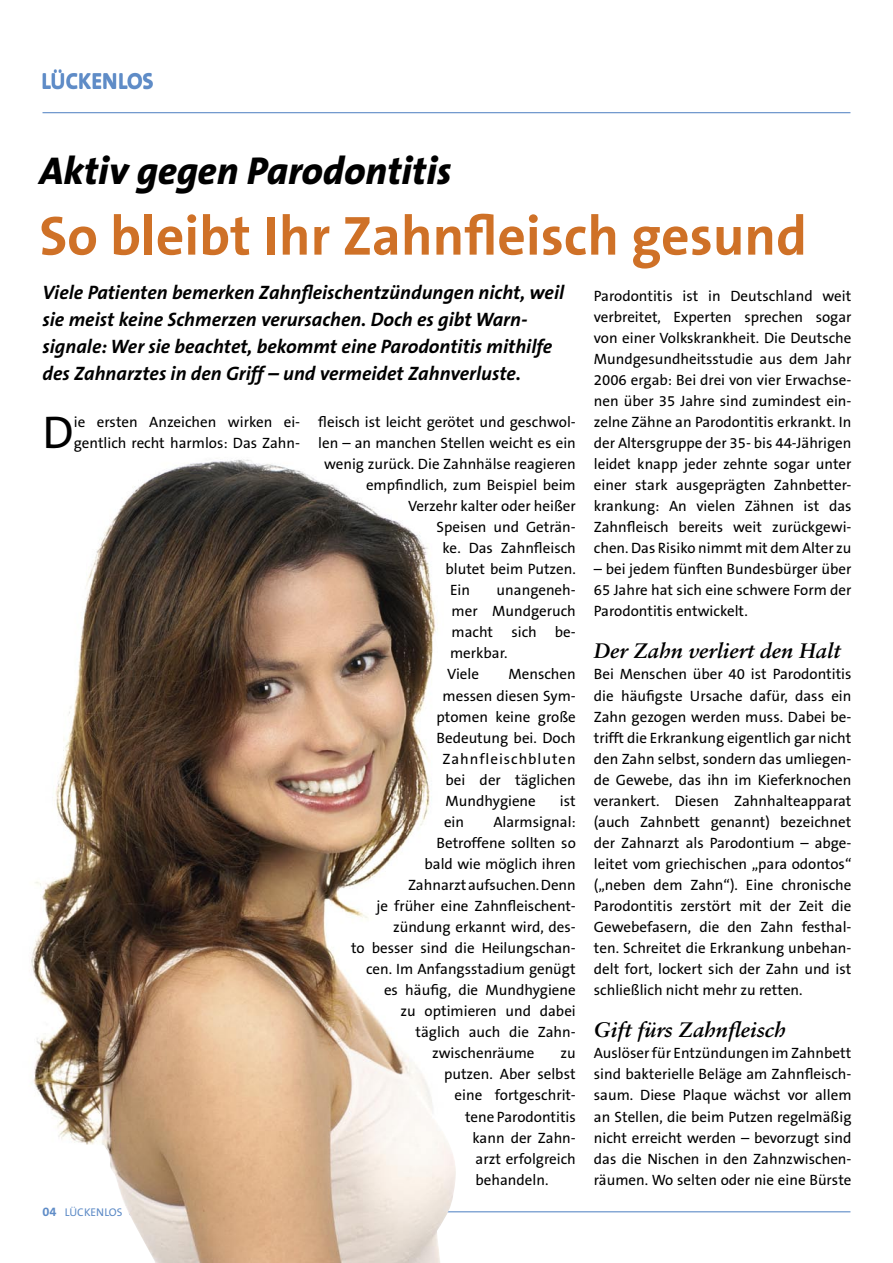
<style>
.page{position:relative;width:893px;height:1263px;background:#fff}
.page>*{position:absolute;margin:0;border:0;box-sizing:border-box;transform-origin:0 0}
.Lückenlos_Head{font:700 55.5px "The Sans B7";color:#cf7127}
.Lückenlos_Lauftext{font:46.2px "The Sans B5 Plain";color:#000}
.Lückenlos_Head-2{font:italic 800 39px "The Sans B8";color:#000}
.t1{font:700 22.05px "The Sans B7";color:#5f8cc7}
.Kleine_Head_Lauftext_SABON{font:italic 700 21px "Sabon";color:#000}
.Lückenlos_IntroLauftext{font:italic 700 19.5px/27px "The Sans B7";color:#000}
.Lückenlos_Lauftext-2{font:15px/21px "The Sans B5 Plain";color:#000;text-align:justify}
.Lückenlos_Lauftext-3{font:15px "The Sans B5 Plain";letter-spacing:.065em;color:#000}
</style>
<div class="page">
<hr style="left:43px;top:112px;width:807px;height:1px;background:#5f8cc7">
<hr style="left:230px;top:1211px;width:620px;height:1px;background:#5f8cc7">
<img style="left:31px;top:459px;width:550px;height:804px">
<p class="t1" style="left:41px;top:69px;width:114px">LÜCKENLOS</p>
<p class="Lückenlos_Head-2" style="left:39px;top:150px;width:413px">Aktiv gegen Parodontitis</p>
<p class="Lückenlos_Head" style="left:39px;top:206px;width:769px">So bleibt Ihr Zahnfleisch gesund</p>
<p class="Lückenlos_IntroLauftext" style="left:43px;top:280px;width:523px">Viele Patienten bemerken Zahnfleischentzündungen nicht, weil sie meist keine Schmerzen verursachen. Doch es gibt Warn-</p>
<p class="Lückenlos_IntroLauftext" style="left:43px;top:334px;width:511px">signale: Wer sie beachtet, bekommt eine Parodontitis mithilfe des Zahnarztes in den Griff – und vermeidet Zahnverluste.</p>
<p class="Lückenlos_Lauftext" style="left:43px;top:407px;width:33px">D</p>
<p class="Lückenlos_Lauftext-2" style="left:74px;top:412px;width:228px">ie ersten Anzeichen wirken ei&shy;gentlich recht harmlos: Das Zahn-</p>
<p class="Lückenlos_Lauftext-2" style="left:318px;top:412px;width:259px">fleisch ist leicht gerötet und geschwol-</p>
<p class="Lückenlos_Lauftext-2" style="left:318px;top:433px;width:259px">len – an manchen Stellen weicht es ein</p>
<p class="Lückenlos_Lauftext-2" style="left:324px;top:454px;width:253px">wenig zurück. Die Zahnhälse reagieren</p>
<p class="Lückenlos_Lauftext-2" style="left:366px;top:475px;width:211px">empfindlich, zum Beispiel beim</p>
<p class="Lückenlos_Lauftext-2" style="left:408px;top:496px;width:169px">Verzehr kalter oder heißer</p>
<p class="Lückenlos_Lauftext-2" style="left:436px;top:517px;width:141px">Speisen und Geträn-</p>
<p class="Lückenlos_Lauftext-2" style="left:442px;top:538px;width:135px">ke. Das Zahnfleisch</p>
<p class="Lückenlos_Lauftext-2" style="left:445px;top:559px;width:132px">blutet beim Putzen.</p>
<p class="Lückenlos_Lauftext-2" style="left:450px;top:580px;width:22px">Ein</p>
<p class="Lückenlos_Lauftext-2" style="left:450px;top:580px;width:127px;text-indent:47px">unangeneh&shy;mer Mundgeruch macht sich be&shy;merkbar.</p>
<p class="Lückenlos_Lauftext-2" style="left:447px;top:664px;width:34px">Viele</p>
<p class="Lückenlos_Lauftext-2" style="left:508px;top:664px;width:69px">Menschen</p>
<p class="Lückenlos_Lauftext-2" style="left:442px;top:685px;width:135px">messen diesen Sym-</p>
<p class="Lückenlos_Lauftext-2" style="left:436px;top:706px;width:141px">ptomen keine große</p>
<p class="Lückenlos_Lauftext-2" style="left:436px;top:727px;width:141px">Bedeutung bei. Doch</p>
<p class="Lückenlos_Lauftext-3" style="left:442px;top:750px;width:135px">Zahnfleischbluten</p>
<p class="Lückenlos_Lauftext-2" style="left:445px;top:769px;width:132px">bei der täglichen</p>
<p class="Lückenlos_Lauftext-2" style="left:445px;top:791px;width:92px">Mundhygiene</p>
<p class="Lückenlos_Lauftext-2" style="left:560px;top:791px;width:17px">ist</p>
<p class="Lückenlos_Lauftext-2" style="left:444px;top:812px;width:22px">ein</p>
<p class="Lückenlos_Lauftext-2" style="left:493px;top:812px;width:84px">Alarmsignal:</p>
<p class="Lückenlos_Lauftext-2" style="left:436px;top:833px;width:141px">Betroffene sollten so</p>
<p class="Lückenlos_Lauftext-2" style="left:424px;top:854px;width:153px">bald wie möglich ihren</p>
<p class="Lückenlos_Lauftext-2" style="left:408px;top:875px;width:169px">Zahnarzt aufsuchen. Denn</p>
<p class="Lückenlos_Lauftext-2" style="left:376px;top:896px;width:201px">je früher eine Zahnfleischent-</p>
<p class="Lückenlos_Lauftext-2" style="left:393px;top:917px;width:184px">zündung erkannt wird, des-</p>
<p class="Lückenlos_Lauftext-2" style="left:351px;top:938px;width:226px">to besser sind die Heilungschan-</p>
<p class="Lückenlos_Lauftext-2" style="left:366px;top:959px;width:211px">cen. Im Anfangsstadium genügt</p>
<p class="Lückenlos_Lauftext-2" style="left:384px;top:980px;width:193px">es häufig, die Mundhygiene</p>
<p class="Lückenlos_Lauftext-2" style="left:400px;top:1001px;width:177px">zu optimieren und dabei</p>
<p class="Lückenlos_Lauftext-2" style="left:415px;top:1022px;width:162px">täglich auch die Zahn-</p>
<p class="Lückenlos_Lauftext-2" style="left:432px;top:1043px;width:104px">zwischenräume</p>
<p class="Lückenlos_Lauftext-2" style="left:560px;top:1043px;width:17px">zu</p>
<p class="Lückenlos_Lauftext-2" style="left:444px;top:1064px;width:133px">putzen. Aber selbst</p>
<p class="Lückenlos_Lauftext-2" style="left:454px;top:1085px;width:123px">eine fortgeschrit-</p>
<p class="Lückenlos_Lauftext-2" style="left:465px;top:1106px;width:112px">tene Parodontitis</p>
<p class="Lückenlos_Lauftext-2" style="left:472px;top:1127px;width:105px">kann der Zahn-</p>
<p class="Lückenlos_Lauftext-2" style="left:475px;top:1148px;width:102px">arzt erfolgreich</p>
<p class="Lückenlos_Lauftext-2" style="left:475px;top:1169px;width:74px">behandeln.</p>
<p class="Lückenlos_Lauftext-2" style="left:594px;top:285px;width:259px">Parodontitis ist in Deutschland weit verbreitet, Experten sprechen sogar von einer Volkskrankheit. Die Deutsche Mundgesundheitsstudie aus dem Jahr 2006 ergab: Bei drei von vier Erwachse&shy;nen über 35 Jahre sind zumindest ein&shy;zelne Zähne an Parodontitis erkrankt. In der Altersgruppe der 35- bis 44-Jährigen leidet knapp jeder zehnte sogar unter einer stark ausgeprägten Zahnbetter&shy;krankung: An vielen Zähnen ist das Zahnfleisch bereits weit zurückgewi&shy;chen. Das Risiko nimmt mit dem Alter zu</p>
<p class="Lückenlos_Lauftext-2" style="left:594px;top:559px;width:259px">– bei jedem fünften Bundesbürger über 65 Jahre hat sich eine schwere Form der Parodontitis entwickelt.</p>
<p class="Kleine_Head_Lauftext_SABON" style="left:594px;top:638px;width:248px">Der Zahn verliert den Halt</p>
<p class="Lückenlos_Lauftext-2" style="left:594px;top:664px;width:259px">Bei Menschen über 40 ist Parodontitis die häufigste Ursache dafür, dass ein Zahn gezogen werden muss. Dabei be&shy;trifft die Erkrankung eigentlich gar nicht den Zahn selbst, sondern das umliegen&shy;de Gewebe, das ihn im Kieferknochen verankert. Diesen Zahnhalteapparat (auch Zahnbett genannt) bezeichnet der Zahnarzt als Parodontium – abge&shy;leitet vom griechischen „para odontos“ („neben dem Zahn“). Eine chronische Parodontitis zerstört mit der Zeit die Gewebefasern, die den Zahn festhal&shy;ten. Schreitet die Erkrankung unbehan&shy;delt fort, lockert sich der Zahn und ist schließlich nicht mehr zu retten.</p>
<p class="Kleine_Head_Lauftext_SABON" style="left:594px;top:1017px;width:194px">Gift fürs Zahnfleisch</p>
<p class="Lückenlos_Lauftext-2" style="left:594px;top:1043px;width:259px">Auslöser für Entzündungen im Zahnbett sind bakterielle Beläge am Zahnfleisch&shy;saum. Diese Plaque wächst vor allem an Stellen, die beim Putzen regelmäßig nicht erreicht werden – bevorzugt sind das die Nischen in den Zahnzwischen&shy;räumen. Wo selten oder nie eine Bürste</p>
</div>
